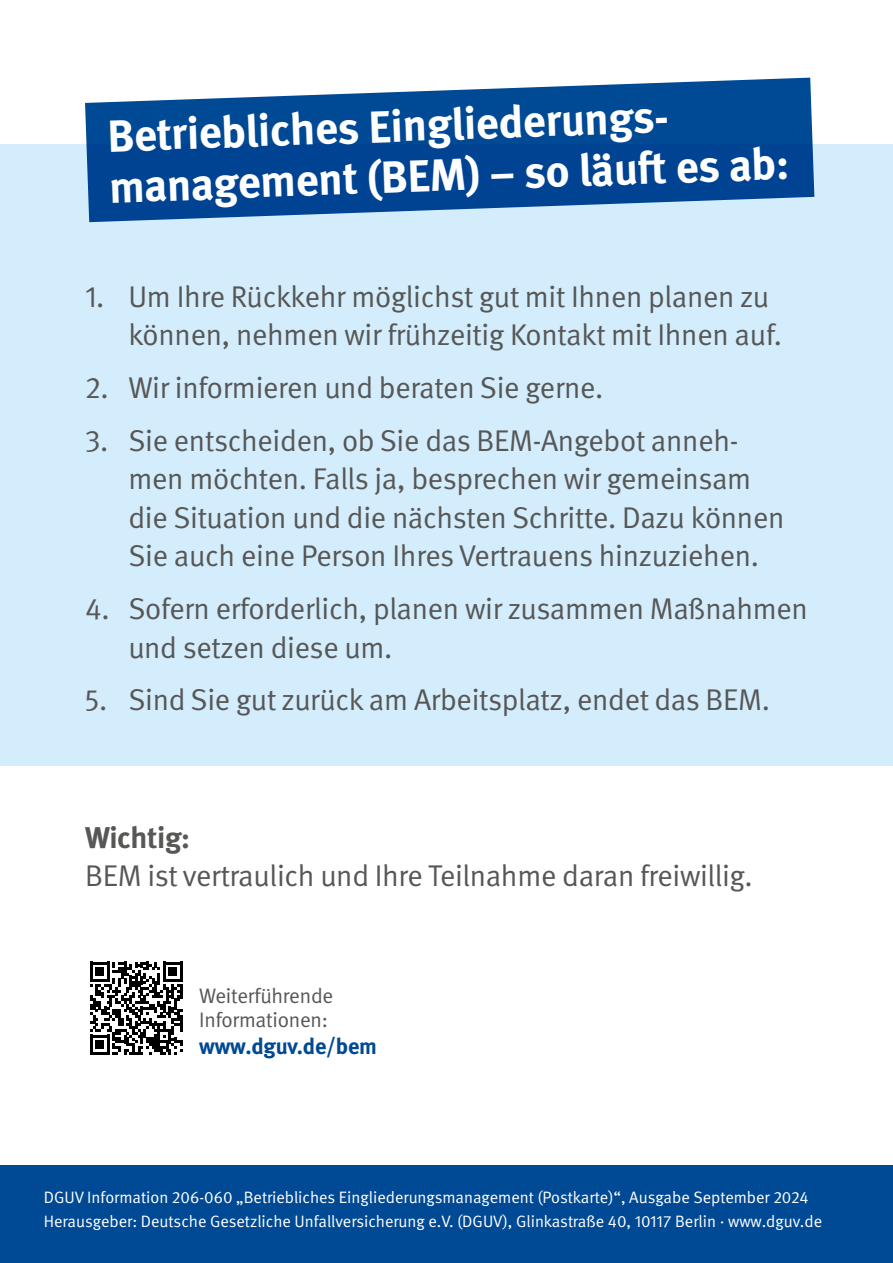
<style>
.page{position:relative;width:893px;height:1263px;background:#fff}
.page>*{position:absolute;margin:0;border:0;box-sizing:border-box;transform-origin:0 0}
.NormalParagraphStyle_4{font:700 45px/51px "DGUV Meta";color:#fff}
.NormalParagraphStyle_5{font:30px/38.4px "DGUV Meta";letter-spacing:-.01em;color:#575756}
.t1{font:700 22.5px "DGUV Meta";letter-spacing:-.01em;color:#004994}
.t2{font:21px/24px "DGUV Meta";letter-spacing:-.01em;color:#575756}
.P_Copy_ohne_Abstand{font:16.5px "DGUV Meta";color:#fff}
.s1{font-weight:700}
</style>
<div class="page">
<div style="left:0;top:145px;width:893px;height:621px;background:#d4edfc"></div>
<svg style="left:90px;top:962px;width:93px;height:92px"></svg>
<svg style="left:85px;top:78px;width:729px;height:144px;fill:#004994"></svg>
<div style="left:0;top:1165px;width:893px;height:98px;background:#004994"></div>
<h2 class="NormalParagraphStyle_4" style="left:107px;top:112px;width:682px;rotate:-2deg">Betriebliches Eingliederungs&shy;management (BEM) – so läuft es ab:</h2>
<p class="NormalParagraphStyle_5" style="left:128px;top:278px;width:655px;text-indent:-43px">1. Um Ihre Rückkehr möglichst gut mit Ihnen planen zu können, nehmen wir frühzeitig Kontakt mit Ihnen auf.</p>
<p class="NormalParagraphStyle_5" style="left:85px;top:369px;width:520px">2. Wir informieren und beraten Sie gerne.</p>
<p class="NormalParagraphStyle_5" style="left:128px;top:422px;width:657px;text-indent:-43px">3. Sie entscheiden, ob Sie das BEM-Angebot anneh&shy;men möchten. Falls ja, besprechen wir gemeinsam die Situation und die nächsten Schritte. Dazu können Sie auch eine Person Ihres Vertrauens hinzuziehen.</p>
<p class="NormalParagraphStyle_5" style="left:128px;top:590px;width:681px;text-indent:-43px">4. Sofern erforderlich, planen wir zusammen Maßnahmen und setzen diese um.</p>
<p class="NormalParagraphStyle_5" style="left:85px;top:681px;width:687px">5. Sind Sie gut zurück am Arbeitsplatz, endet das BEM.</p>
<p class="NormalParagraphStyle_5" style="left:85px;top:819px;width:669px"><span class="s1">Wichtig:<br></span>BEM ist vertraulich und Ihre Teilnahme daran freiwillig.</p>
<p class="t2" style="left:199px;top:984px;width:136px">Weiterführende<br>Informationen:</p>
<p class="t1" style="left:199px;top:1032px;width:179px">www.dguv.de/bem</p>
<p class="P_Copy_ohne_Abstand" style="left:44px;top:1188px;width:766px">DGUV Information 206-060 „Betriebliches Eingliederungsmanagement (Postkarte)“, Ausgabe September 2024</p>
<p class="P_Copy_ohne_Abstand" style="left:44px;top:1212px;width:780px">Herausgeber: Deutsche Gesetzliche Unfallversicherung e.V. (DGUV), Glinkastraße 40, 10117 Berlin · www.dguv.de</p>
</div>
